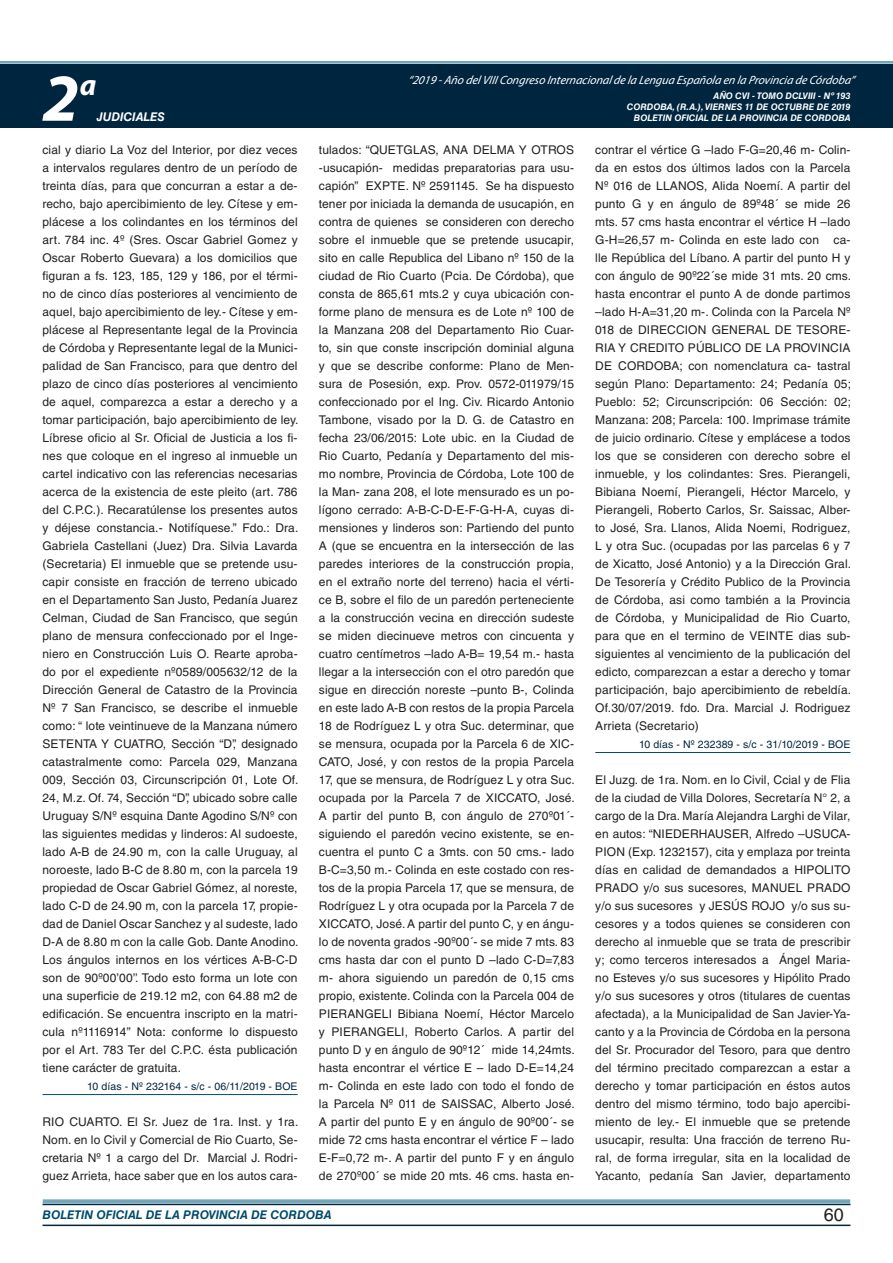
<style>
.page{position:relative;width:893px;height:1263px;background:#fff}
.page>*{position:absolute;margin:0;border:0;box-sizing:border-box;transform-origin:0 0}
.t1{font:italic 700 67.5px "Myriad Pro";color:#fff}
.t2{font:italic 700 30px "Myriad Pro";color:#fff}
.t3{font:18px "Helvetica LT Std";color:#231f20}
.t4{font:12px/18px "Helvetica LT Std";letter-spacing:.01em;color:#231f20;text-align:justify}
.t5{font:italic 12px "Myriad Pro";color:#fff}
.t6{font:italic 700 12px "Helvetica LT Std";color:#004b6c}
.t7{font:italic 700 12px "Helvetica LT Std";color:#fff}
.t8{font:10.5px "Helvetica LT Std";letter-spacing:.01em;color:#00263f}
.t9{font:italic 700 9px/10.8px "Helvetica LT Std";color:#fff;text-align:right}
</style>
<div class="page">
<div style="left:0;top:61px;width:893px;height:6px;background:#fff;opacity:.75"></div>
<div style="left:0;top:64px;width:893px;height:64px;background:#00263f"></div>
<hr style="left:43px;top:1224px;width:807px;height:2px;background:#00263f">
<div style="left:42px;top:1198px;width:809px;height:8px;background:#fff;opacity:.75"></div>
<hr style="left:43px;top:1094px;width:255px;height:1px;background:#004b6c">
<hr style="left:595px;top:752px;width:255px;height:1px;background:#004b6c">
<h2 class="t2" style="left:80px;top:66px;width:18px">a</h2>
<p class="t5" style="left:408px;top:72px;width:448px">“2019 -Año delVIIICongreso Internacionalde la Lengua Esp añola en la Provincia de Córdoba”</p>
<h1 class="t1" style="left:43px;top:54px;width:38px">2</h1>
<p class="t9" style="left:627px;top:91px;width:225px">AÑO CVI - TOMO DCLVIII - Nº 193<br>CORDOBA, (R.A.), VIERNES 11 DE OCTUBRE DE 2019</p>
<p class="t7" style="left:97px;top:110px;width:70px">JUDICIALES</p>
<p class="t9" style="left:634px;top:112px;width:218px">BOLETIN OFICIAL DE LA PROVINCIA DE CORDOBA</p>
<p class="t4" style="left:43px;top:141px;width:257px">cial y diario La Voz del Interior, por diez veces a intervalos regulares dentro de un período de treinta días, para que concurran a estar a de&shy;recho, bajo apercibimiento de ley. Cítese y em&shy;plácese a los colindantes en los términos del art. 784 inc. 4º (Sres. Oscar Gabriel Gomez y Oscar Roberto Guevara) a los domicilios que figuran a fs. 123, 185, 129 y 186, por el térmi&shy;no de cinco días posteriores al vencimiento de aquel, bajo apercibimiento de ley.- Cítese y em&shy;plácese al Representante legal de la Provincia de Córdoba y Representante legal de la Munici&shy;palidad de San Francisco, para que dentro del plazo de cinco días posteriores al vencimiento de aquel, comparezca a estar a derecho y a tomar participación, bajo apercibimiento de ley.<br>Líbrese oficio al Sr. Oficial de Justicia a los fi&shy;nes que coloque en el ingreso al inmueble un cartel indicativo con las referencias necesarias acerca de la existencia de este pleito (art. 786 del C.P.C.). Recaratúlense los presentes autos y déjese constancia.- Notifíquese.” Fdo.: Dra.<br>Gabriela Castellani (Juez) Dra. Silvia Lavarda (Secretaria) El inmueble que se pretende usu&shy;capir consiste en fracción de terreno ubicado en el Departamento San Justo, Pedanía Juarez Celman, Ciudad de San Francisco, que según plano de mensura confeccionado por el Inge&shy;niero en Construcción Luis O. Rearte aproba&shy;do por el expediente nº0589/005632/12 de la Dirección General de Catastro de la Provincia Nº 7 San Francisco, se describe el inmueble como: “ lote veintinueve de la Manzana número SETENTA Y CUATRO, Sección “D”, designado catastralmente como: Parcela 029, Manzana 009, Sección 03, Circunscripción 01, Lote Of.<br>24, M.z. Of. 74, Sección “D”, ubicado sobre calle Uruguay S/Nº esquina Dante Agodino S/Nº con las siguientes medidas y linderos: Al sudoeste, lado A-B de 24.90 m, con la calle Uruguay, al noroeste, lado B-C de 8.80 m, con la parcela 19 propiedad de Oscar Gabriel Gómez, al noreste, lado C-D de 24.90 m, con la parcela 17, propie&shy;dad de Daniel Oscar Sanchez y al sudeste, lado D-A de 8.80 m con la calle Gob. Dante Anodino.<br>Los ángulos internos en los vértices A-B-C-D son de 90º00’00’’. Todo esto forma un lote con una superficie de 219.12 m2, con 64.88 m2 de edificación. Se encuentra inscripto en la matri&shy;cula nº1116914” Nota: conforme lo dispuesto por el Art. 783 Ter del C.P.C. ésta publicación tiene carácter de gratuita.</p>
<p class="t8" style="left:87px;top:1080px;width:212px">10 días - Nº 232164 - s/c - 06/11/2019 - BOE</p>
<p class="t4" style="left:43px;top:1113px;width:257px">RIO CUARTO. El Sr. Juez de 1ra. Inst. y 1ra.<br>Nom. en lo Civil y Comercial de Rio Cuarto, Se&shy;cretaria Nº 1 a cargo del Dr. Marcial J. Rodri&shy;guez Arrieta, hace saber que en los autos cara-</p>
<p class="t4" style="left:319px;top:141px;width:257px">tulados: “QUETGLAS, ANA DELMA Y OTROS -usucapión- medidas preparatorias para usu&shy;capión” EXPTE. Nº 2591145. Se ha dispuesto tener por iniciada la demanda de usucapión, en contra de quienes se consideren con derecho sobre el inmueble que se pretende usucapir, sito en calle Republica del Libano nº 150 de la ciudad de Rio Cuarto (Pcia. De Córdoba), que consta de 865,61 mts.2 y cuya ubicación con&shy;forme plano de mensura es de Lote nº 100 de la Manzana 208 del Departamento Rio Cuar&shy;to, sin que conste inscripción dominial alguna y que se describe conforme: Plano de Men&shy;sura de Posesión, exp. Prov. 0572-011979/15 confeccionado por el Ing. Civ. Ricardo Antonio Tambone, visado por la D. G. de Catastro en fecha 23/06/2015: Lote ubic. en la Ciudad de Rio Cuarto, Pedanía y Departamento del mis&shy;mo nombre, Provincia de Córdoba, Lote 100 de la Man- zana 208, el lote mensurado es un po&shy;lígono cerrado: A-B-C-D-E-F-G-H-A, cuyas di&shy;mensiones y linderos son: Partiendo del punto A (que se encuentra en la intersección de las paredes interiores de la construcción propia, en el extraño norte del terreno) hacia el vérti&shy;ce B, sobre el filo de un paredón perteneciente a la construcción vecina en dirección sudeste se miden diecinueve metros con cincuenta y cuatro centímetros –lado A-B= 19,54 m.- hasta llegar a la intersección con el otro paredón que sigue en dirección noreste –punto B-, Colinda en este lado A-B con restos de la propia Parcela 18 de Rodríguez L y otra Suc. determinar, que se mensura, ocupada por la Parcela 6 de XIC-CATO, José, y con restos de la propia Parcela 17, que se mensura, de Rodríguez L y otra Suc. ocupada por la Parcela 7 de XICCATO, José.<br>A partir del punto B, con ángulo de 270º01´- siguiendo el paredón vecino existente, se en&shy;cuentra el punto C a 3mts. con 50 cms.- lado B-C=3,50 m.- Colinda en este costado con res&shy;tos de la propia Parcela 17, que se mensura, de Rodríguez L y otra ocupada por la Parcela 7 de XICCATO, José. A partir del punto C, y en ángu&shy;lo de noventa grados -90º00´- se mide 7 mts. 83 cms hasta dar con el punto D –lado C-D=7,83 m- ahora siguiendo un paredón de 0,15 cms propio, existente. Colinda con la Parcela 004 de PIERANGELI Bibiana Noemí, Héctor Marcelo y PIERANGELI, Roberto Carlos. A partir del punto D y en ángulo de 90º12´ mide 14,24mts. hasta encontrar el vértice E – lado D-E=14,24 m- Colinda en este lado con todo el fondo de la Parcela Nº 011 de SAISSAC, Alberto José.<br>A partir del punto E y en ángulo de 90º00´- se mide 72 cms hasta encontrar el vértice F – lado E-F=0,72 m-. A partir del punto F y en ángulo de 270º00´ se mide 20 mts. 46 cms. hasta en-</p>
<p class="t4" style="left:595px;top:141px;width:257px">contrar el vértice G –lado F-G=20,46 m- Colin&shy;da en estos dos últimos lados con la Parcela Nº 016 de LLANOS, Alida Noemí. A partir del punto G y en ángulo de 89º48´ se mide 26 mts. 57 cms hasta encontrar el vértice H –lado G-H=26,57 m- Colinda en este lado con ca&shy;lle República del Líbano. A partir del punto H y con ángulo de 90º22´se mide 31 mts. 20 cms. hasta encontrar el punto A de donde partimos –lado H-A=31,20 m-. Colinda con la Parcela Nº 018 de DIRECCION GENERAL DE TESORE-RIA Y CREDITO PÚBLICO DE LA PROVINCIA DE CORDOBA; con nomenclatura ca- tastral según Plano: Departamento: 24; Pedanía 05; Pueblo: 52; Circunscripción: 06 Sección: 02; Manzana: 208; Parcela: 100. Imprimase trámite de juicio ordinario. Cítese y emplácese a todos los que se consideren con derecho sobre el inmueble, y los colindantes: Sres. Pierangeli, Bibiana Noemí, Pierangeli, Héctor Marcelo, y Pierangeli, Roberto Carlos, Sr. Saissac, Alber&shy;to José, Sra. Llanos, Alida Noemi, Rodriguez, L y otra Suc. (ocupadas por las parcelas 6 y 7 de Xicatto, José Antonio) y a la Dirección Gral.<br>De Tesorería y Crédito Publico de la Provincia de Córdoba, asi como también a la Provincia de Córdoba, y Municipalidad de Rio Cuarto, para que en el termino de VEINTE dias sub&shy;siguientes al vencimiento de la publicación del edicto, comparezcan a estar a derecho y tomar participación, bajo apercibimiento de rebeldía.<br>Of.30/07/2019. fdo. Dra. Marcial J. Rodriguez Arrieta (Secretario)</p>
<p class="t8" style="left:639px;top:738px;width:213px">10 días - Nº 232389 - s/c - 31/10/2019 - BOE</p>
<p class="t4" style="left:595px;top:771px;width:257px">El Juzg. de 1ra. Nom. en lo Civil, Ccial y de Flia de la ciudad de Villa Dolores, Secretaría N° 2, a cargo de la Dra. María Alejandra Larghi de Vilar, en autos: “NIEDERHAUSER, Alfredo –USUCA-PION (Exp. 1232157), cita y emplaza por treinta días en calidad de demandados a HIPOLITO PRADO y/o sus sucesores, MANUEL PRADO y/o sus sucesores y JESÚS ROJO y/o sus su&shy;cesores y a todos quienes se consideren con derecho al inmueble que se trata de prescribir y; como terceros interesados a Ángel Maria&shy;no Esteves y/o sus sucesores y Hipólito Prado y/o sus sucesores y otros (titulares de cuentas afectada), a la Municipalidad de San Javier-Ya&shy;canto y a la Provincia de Córdoba en la persona del Sr. Procurador del Tesoro, para que dentro del término precitado comparezcan a estar a derecho y tomar participación en éstos autos dentro del mismo término, todo bajo apercibi&shy;miento de ley.- El inmueble que se pretende usucapir, resulta: Una fracción de terreno Ru&shy;ral, de forma irregular, sita en la localidad de Yacanto, pedanía San Javier, departamento</p>
<p class="t6" style="left:43px;top:1208px;width:290px">BOLETIN OFICIAL DE LA PROVINCIA DE CORDOBA</p>
<h3 class="t3" style="left:824px;top:1204px;width:22px">60</h3>
</div>
